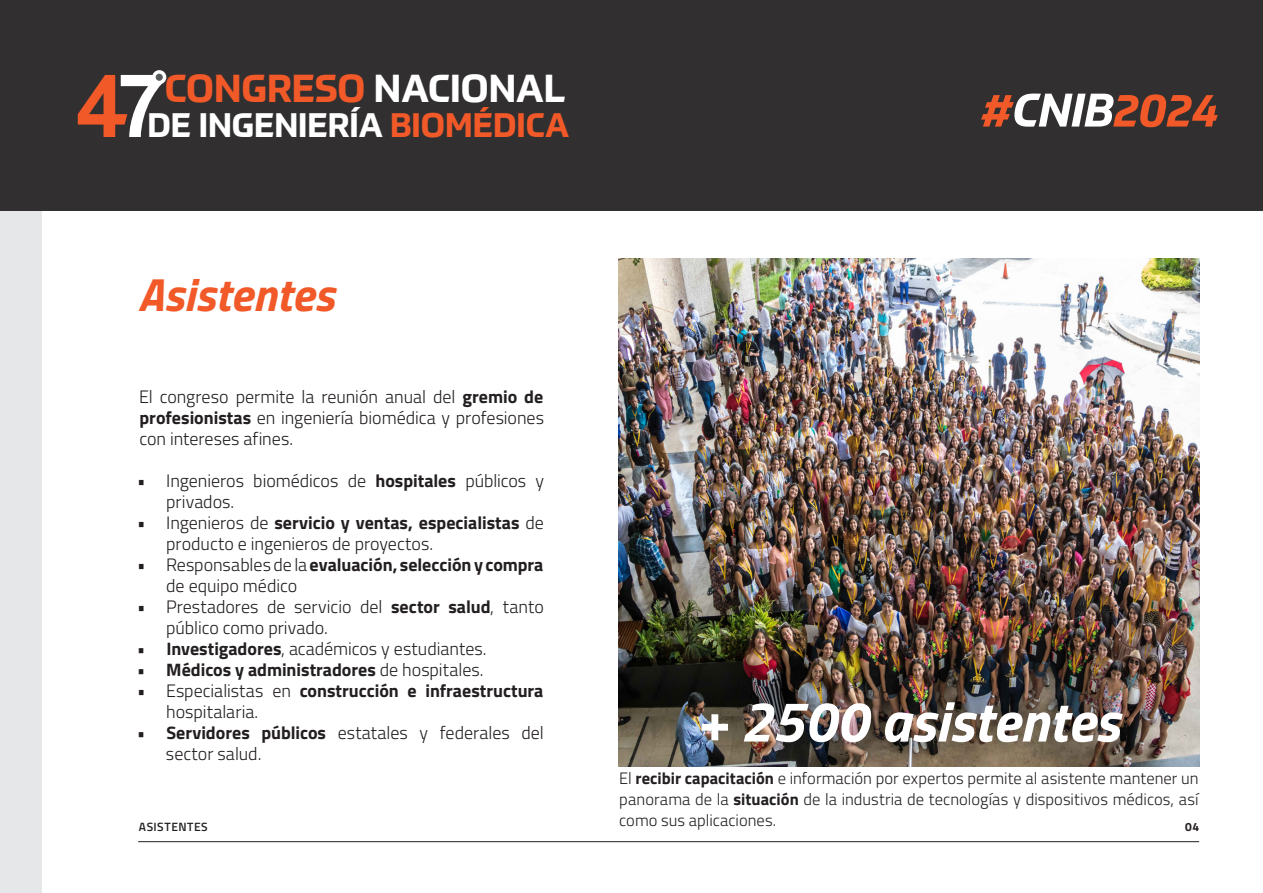
<style>
.page{position:relative;width:1263px;height:893px;background:#fff}
.page>*{position:absolute;margin:0;border:0;box-sizing:border-box;transform-origin:0 0}
.t1{font:italic 700 57px "Titillium Web";color:#fff}
.t2{font:italic 700 46.5px "Titillium Web";color:#f15929}
.t3{font:700 37.95px "Prometo";color:#f15929}
.t4{font:700 33.15px "Prometo";color:#fff}
.t5{font:300 18px/21px "Titillium Web";color:#231f20}
.t6{font:700 18px "Titillium Web";letter-spacing:-.005em;color:#231f20}
.t7{font:300 16.5px/21px "Titillium Web";color:#231f20;text-align:justify}
.t8{font:600 12px "Titillium Web";letter-spacing:.045em;color:#231f20}
.t9{font:700 12px "Titillium Web";color:#231f20}
.s1{color:#fff}
.s2{color:#f15929}
.s3{font-weight:700}
.s4{font-weight:400}
.s5{font-weight:300}
</style>
<div class="page">
<div style="left:0;top:0;width:41px;height:893px;background:#e6e7e9"></div>
<img style="left:619px;top:259px;width:580px;height:507px">
<hr style="left:138px;top:841px;width:1061px;height:1px;background:#231f20">
<div style="left:0;top:0;width:1263px;height:210px;background:#312f30"></div>
<svg style="left:78px;top:75px;width:84px;height:62px"></svg>
<svg style="left:152px;top:70px;width:14px;height:14px"></svg>
<div style="left:156px;top:74px;width:7px;height:7px;background:#585b5c;border-radius:50%"></div>
<svg style="left:981px;top:94px;width:237px;height:33px"></svg>
<h3 class="t3" style="left:165px;top:65px;width:402px">CONGRESO <span class="s1">NACIONAL</span></h3>
<h3 class="t4" style="left:147px;top:105px;width:423px">DE INGENIERÍA <span class="s2">BIOMÉDICA</span></h3>
<p class="t2" style="left:138px;top:259px;width:197px">Asistentes</p>
<p class="t5" style="left:139px;top:385px;width:407px;text-align:justify">El congreso permite la reunión anual del <span class="s3">gremio de profesionistas</span> en ingeniería biomédica y profesiones con intereses afines.</p>
<p class="t5" style="left:166px;top:469px;width:379px;text-indent:-29px"><span class="s4">•</span> Ingenieros biomédicos de <span class="s3">hospitales</span> públicos y privados.</p>
<p class="t5" style="left:166px;top:511px;width:379px;text-indent:-29px"><span class="s4">•</span> Ingenieros de <span class="s3">servicio y ventas, especialistas</span> de producto e ingenieros de proyectos.</p>
<p class="t5" style="left:166px;top:553px;width:379px;text-indent:-29px"><span class="s4">•</span> Responsables de la <span class="s3">evaluación, selección y compra </span>de equipo médico</p>
<p class="t5" style="left:166px;top:595px;width:379px;text-indent:-29px"><span class="s4">•</span> Prestadores de servicio del <span class="s3">sector salud</span>, tanto público como privado.</p>
<p class="t5" style="left:137px;top:637px;width:351px"><span class="s3">• Investigadores</span>, académicos y estudiantes.</p>
<p class="t6" style="left:137px;top:656px;width:348px">• Médicos y administradores <span class="s5">de hospitales.</span></p>
<p class="t5" style="left:166px;top:679px;width:379px;text-indent:-29px"><span class="s4">•</span> Especialistas en <span class="s3">construcción e infraestructura </span>hospitalaria.</p>
<p class="t5" style="left:166px;top:721px;width:379px;text-indent:-29px"><span class="s3">• Servidores públicos</span> estatales y federales del sector salud.</p>
<p class="t1" style="left:696px;top:677px;width:425px">+ 2500 asistentes</p>
<p class="t7" style="left:619px;top:767px;width:581px">El <span class="s3">recibir capacitación</span> e información por expertos permite al asistente mantener un panorama de la <span class="s3">situación</span> de la industria de tecnologías y dispositivos médicos, así como sus aplicaciones.</p>
<p class="t8" style="left:139px;top:817px;width:71px">ASISTENTES</p>
<p class="t9" style="left:1185px;top:817px;width:16px">04</p>
</div>
